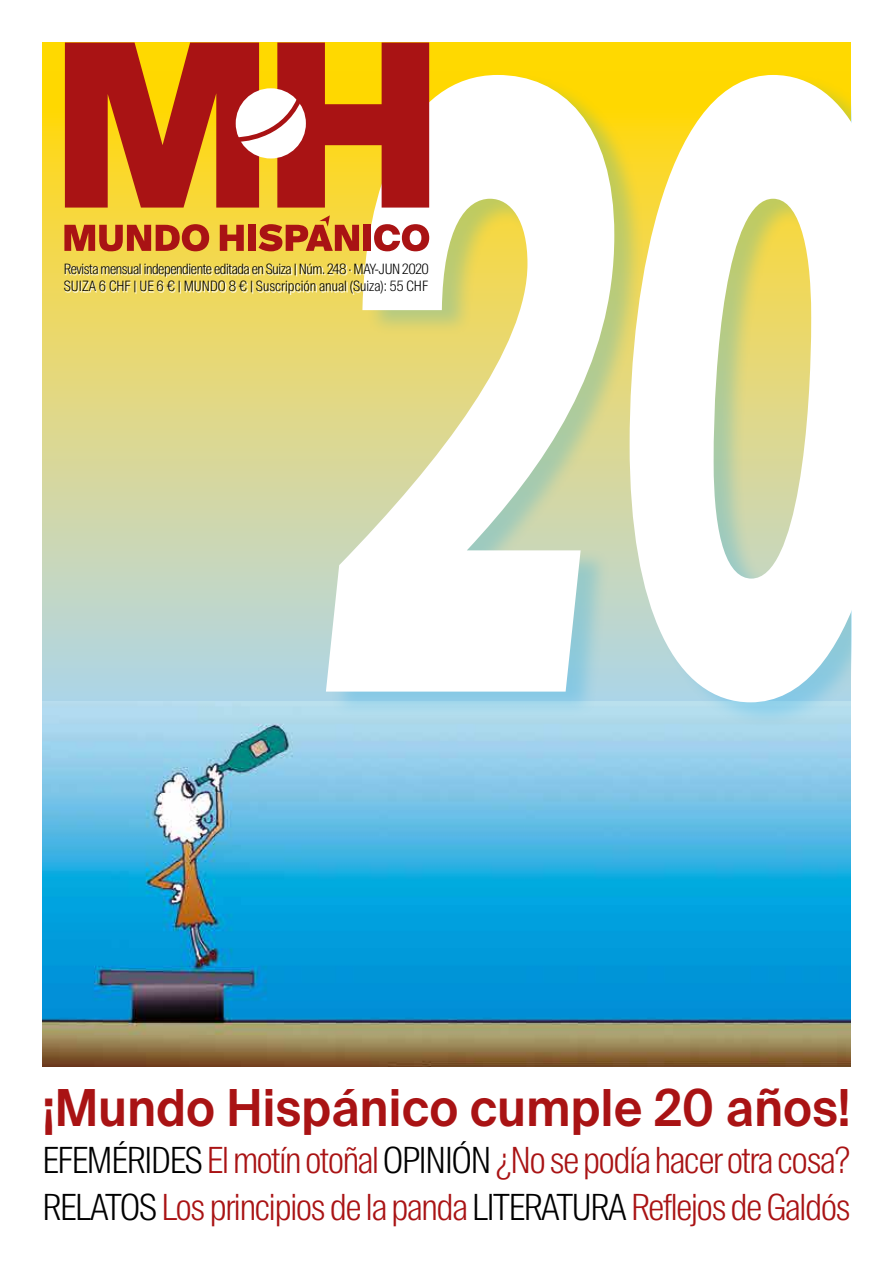
<style>
.page{position:relative;width:893px;height:1263px;background:#fff}
.page>*{position:absolute;margin:0;border:0;box-sizing:border-box;transform-origin:0 0}
.t1{font:italic 900 831px "Suisse Intl";color:#fff;scale:.5 1}
.t2{font:600 51px "Suisse Intl";letter-spacing:.01em;color:#a91314;scale:.94 1}
.t3{font:300 36px/46.5px "Suisse Intl Cond";letter-spacing:-.03em;color:#a91314}
.t4{font:300 14.25px/17.1px "Suisse Intl Cond";letter-spacing:-.025em;color:#000}
.s1{color:#000}
</style>
<div class="page">
<img style="left:43px;top:701px;width:807px;height:366px">
<div style="left:43px;top:43px;width:807px;height:658px;background:linear-gradient(to bottom,#ffd900,#b6d6ef)"></div>
<div style="left:330px;top:73px;width:563px;height:655px;background:#009fe3;opacity:.23"></div>
<svg style="left:65px;top:265px;width:364px;height:30px;background:#eddd79"></svg>
<svg style="left:65px;top:43px;width:364px;height:165px;background:#c35322"></svg>
<svg style="left:64px;top:224px;width:145px;height:27px;background:#c45b26"></svg>
<svg style="left:220px;top:225px;width:24px;height:26px"></svg>
<div style="left:248px;top:225px;width:8px;height:26px;background:#a91314"></div>
<div style="left:364px;top:225px;width:7px;height:26px;background:#a91314"></div>
<svg style="left:374px;top:224px;width:55px;height:27px"></svg>
<svg style="left:258px;top:215px;width:101px;height:36px;background:#d0782c"></svg>
<div style="left:853px;top:0;width:40px;height:1068px;background:#fff"></div>
<h1 class="t1" style="left:335px;top:-85px;width:1131px">20</h1>
<p class="t4" style="left:64px;top:261px;width:367px">Revista mensual independiente editada en Suiza | Núm. 248 · MAY-JUN 2020<br>SUIZA 6 CHF | UE 6 € | MUNDO 8 € | Suscripción anual (Suiza): 55 CHF</p>
<h2 class="t2" style="left:43px;top:1078px;width:861px">¡Mundo Hispánico cumple 20 años!</h2>
<h3 class="t3" style="left:43px;top:1138px;width:810px"><span class="s1">EFEMÉRIDES</span> El motín otoñal <span class="s1">OPINIÓN</span> ¿No se podía hacer otra cosa?<br><span class="s1">RELATOS</span> Los principios de la panda <span class="s1">LITERATURA</span> Reflejos de Galdós</h3>
</div>
